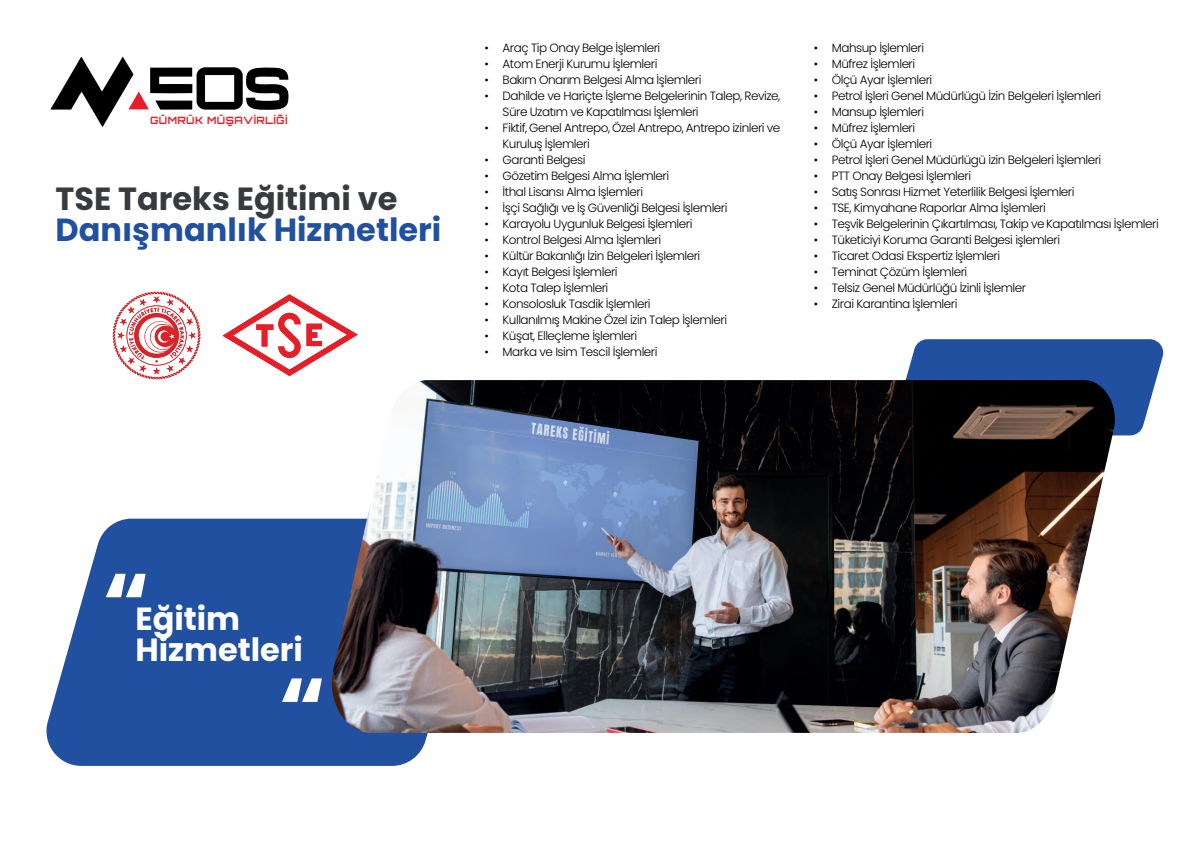
<style>
.page{position:relative;width:1191px;height:842px;background:#fff}
.page>*{position:absolute;margin:0;border:0;box-sizing:border-box;transform-origin:0 0}
.t1{font:700 87.6px "Poppins";color:#fff}
.t2{font:700 32px "Poppins";color:#2150a0}
.t3{font:700 32px "Poppins";color:#383b3e}
.t4{font:700 32px/31px "Poppins";color:#fff}
.t5{font:300 12px/16px "Poppins";letter-spacing:-.04em;color:#000001}
.t6{font:700 10.1px "Orbitron";letter-spacing:.04em;color:#e91f28}
.t7{font:700 10.1px "Orbitron";letter-spacing:.04em;color:#e91f28;scale:2.9 1}
</style>
<div class="page">
<svg style="left:50px;top:57px;width:239px;height:70px"></svg>
<svg style="left:905px;top:339px;width:259px;height:96px;background:#3862a9"></svg>
<svg style="left:46px;top:519px;width:382px;height:247px;background:#3761a9"></svg>
<img style="left:328px;top:380px;width:789px;height:353px">
<svg style="left:222px;top:294px;width:136px;height:82px"></svg>
<svg style="left:113px;top:292px;width:87px;height:87px"></svg>
<p class="t6" style="left:161px;top:106px;width:5px">..</p>
<p class="t6" style="left:188px;top:106px;width:5px">..</p>
<p class="t6" style="left:219px;top:106px;width:5px">..</p>
<p class="t6" style="left:254px;top:106px;width:4px">.</p>
<p class="t6" style="left:274px;top:106px;width:15px">. .</p>
<p class="t7" style="left:226px;top:116px;width:4px">.</p>
<p class="t7" style="left:277px;top:106px;width:4px">.</p>
<p class="t6" style="left:150px;top:114px;width:139px">GUMRUK MUSAVIRLIGI</p>
<h2 class="t3" style="left:55px;top:180px;width:343px">TSE Tareks Eğitimi ve</h2>
<h2 class="t2" style="left:55px;top:211px;width:387px">Danışmanlık Hizmetleri</h2>
<p class="t5" style="left:484px;top:40px;width:177px">• Araç Tip Onay Belge İşlemleri</p>
<p class="t5" style="left:484px;top:56px;width:174px">• Atom Enerji Kurumu İşlemleri</p>
<p class="t5" style="left:484px;top:72px;width:218px">• Bakım Onarım Belgesi Alma İşlemleri</p>
<p class="t5" style="left:502px;top:88px;width:279px;text-indent:-18px">• Dahilde ve Hariçte İşleme Belgelerinin Talep, Revize,<br>Süre Uzatım ve Kapatılması İşlemleri</p>
<p class="t5" style="left:502px;top:120px;width:279px;text-indent:-18px">• Fiktif, Genel Antrepo, Özel Antrepo, Antrepo izinleri ve<br>Kuruluş İşlemleri</p>
<p class="t5" style="left:484px;top:152px;width:102px">• Garanti Belgesi</p>
<p class="t5" style="left:484px;top:168px;width:186px">• Gözetim Belgesi Alma İşlemleri</p>
<p class="t5" style="left:484px;top:184px;width:160px">• İthal Lisansı Alma İşlemleri</p>
<p class="t5" style="left:484px;top:200px;width:244px">• İşçi Sağlığı ve İş Güvenliği Belgesi İşlemleri</p>
<p class="t5" style="left:484px;top:216px;width:209px">• Karayolu Uygunluk Belgesi İşlemleri</p>
<p class="t5" style="left:484px;top:232px;width:178px">• Kontrol Belgesi Alma İşlemleri</p>
<p class="t5" style="left:484px;top:248px;width:217px">• Kültür Bakanlığı İzin Belgeleri İşlemleri</p>
<p class="t5" style="left:484px;top:264px;width:134px">• Kayıt Belgesi İşlemleri</p>
<p class="t5" style="left:484px;top:280px;width:125px">• Kota Talep İşlemleri</p>
<p class="t5" style="left:484px;top:296px;width:167px">• Konsolosluk Tasdik İşlemleri</p>
<p class="t5" style="left:484px;top:312px;width:244px">• Kullanılmış Makine Özel izin Talep İşlemleri</p>
<p class="t5" style="left:484px;top:328px;width:154px">• Küşat, Elleçleme İşlemleri</p>
<p class="t5" style="left:484px;top:344px;width:174px">• Marka ve Isim Tescil İşlemleri</p>
<p class="t5" style="left:813px;top:40px;width:112px">• Mahsup İşlemleri</p>
<p class="t5" style="left:813px;top:56px;width:103px">• Müfrez İşlemleri</p>
<p class="t5" style="left:813px;top:72px;width:120px">• Ölçü Ayar İşlemleri</p>
<p class="t5" style="left:813px;top:88px;width:289px">• Petrol İşleri Genel Müdürlügü İzin Belgeleri İşlemleri</p>
<p class="t5" style="left:813px;top:104px;width:112px">• Mansup İşlemleri</p>
<p class="t5" style="left:813px;top:120px;width:103px">• Müfrez İşlemleri</p>
<p class="t5" style="left:813px;top:136px;width:120px">• Ölçü Ayar İşlemleri</p>
<p class="t5" style="left:813px;top:152px;width:289px">• Petrol İşleri Genel Müdürlügü izin Belgeleri İşlemleri</p>
<p class="t5" style="left:813px;top:168px;width:159px">• PTT Onay Belgesi İşlemleri</p>
<p class="t5" style="left:813px;top:184px;width:262px">• Satış Sonrası Hizmet Yeterlilik Belgesi İşlemleri</p>
<p class="t5" style="left:813px;top:200px;width:233px">• TSE, Kimyahane Raporlar Alma İşlemleri</p>
<p class="t5" style="left:813px;top:216px;width:346px">• Teşvik Belgelerinin Çıkartılması, Takip ve Kapatılması İşlemleri</p>
<p class="t5" style="left:813px;top:232px;width:248px">• Tüketiciyi Koruma Garanti Belgesi işlemleri</p>
<p class="t5" style="left:813px;top:248px;width:188px">• Ticaret Odasi Ekspertiz İşlemleri</p>
<p class="t5" style="left:813px;top:264px;width:155px">• Teminat Çözüm İşlemleri</p>
<p class="t5" style="left:813px;top:280px;width:214px">• Telsiz Genel Müdürlüğü İzinli İşlemler</p>
<p class="t5" style="left:813px;top:296px;width:145px">• Zirai Karantina İşlemleri</p>
<h1 class="t1" style="left:102px;top:554px;width:49px">“</h1>
<h2 class="t4" style="left:135px;top:603px;width:169px">Eğitim<br>Hizmetleri</h2>
<h1 class="t1" style="left:279px;top:658px;width:49px">“</h1>
</div>
